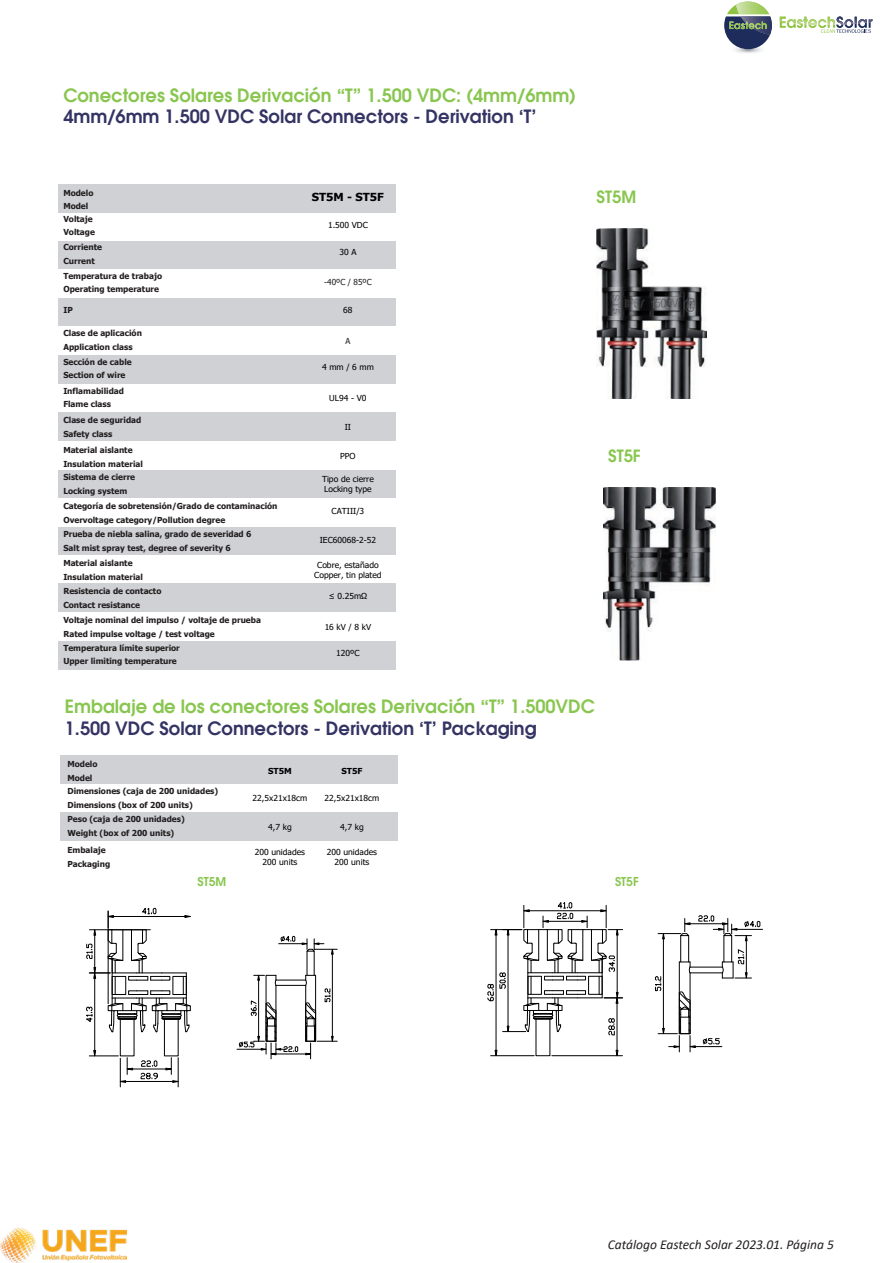
<style>
.page{position:relative;width:893px;height:1263px;background:#fff}
.page>*{position:absolute;margin:0;border:0;box-sizing:border-box;transform-origin:0 0}
.t1{font:600 18px/21.6px "Avant Garde";color:#89c650}
.t2{font:600 16.5px "Avant Garde";color:#89c650}
.t3{font:italic 13.5px "Calibri";color:#231f20}
.t4{font:600 12px "Avant Garde";color:#89c650}
.t5{font:700 11.1px "Tahoma";color:#000001;scale:1.04 1}
.t6{font:700 8.25px/13.5px "Tahoma";color:#231f20}
.t7{font:8.25px/9.9px "Tahoma";color:#000;text-align:center}
.t8{font:8.25px "Tahoma";color:#231f20}
.t9{font:700 8.25px "Tahoma";color:#000}
.s1{color:#343464}
</style>
<div class="page">
<div style="left:58px;top:241px;width:338px;height:28px;background:#cfd1d5"></div>
<div style="left:58px;top:298px;width:338px;height:29px;background:#cfd1d5"></div>
<div style="left:58px;top:355px;width:338px;height:29px;background:#cfd1d5"></div>
<div style="left:58px;top:184px;width:338px;height:28px;background:#cfd1d5"></div>
<div style="left:58px;top:412px;width:338px;height:29px;background:#cfd1d5"></div>
<div style="left:58px;top:470px;width:338px;height:28px;background:#cfd1d5"></div>
<div style="left:58px;top:527px;width:338px;height:28px;background:#cfd1d5"></div>
<div style="left:58px;top:584px;width:338px;height:28px;background:#cfd1d5"></div>
<div style="left:58px;top:641px;width:338px;height:28px;background:#cfd1d5"></div>
<img style="left:597px;top:228px;width:110px;height:170px">
<img style="left:604px;top:487px;width:111px;height:173px">
<div style="left:60px;top:812px;width:337px;height:28px;background:#cfd1d5"></div>
<div style="left:60px;top:755px;width:337px;height:28px;background:#cfd1d5"></div>
<hr style="left:491px;top:1055px;width:43px;height:1px;background:#000001">
<hr style="left:496px;top:935px;width:1px;height:115px;background:#000001">
<svg style="left:495px;top:1050px;width:2px;height:7px"></svg>
<hr style="left:552px;top:1055px;width:70px;height:1px;background:#000001">
<hr style="left:617px;top:1003px;width:1px;height:47px;background:#000001">
<svg style="left:616px;top:1050px;width:2px;height:7px"></svg>
<svg style="left:488px;top:902px;width:135px;height:133px"></svg>
<svg style="left:655px;top:915px;width:107px;height:137px"></svg>
<div style="left:164px;top:1019px;width:14px;height:37px;border:1px solid #000001"></div>
<div style="left:120px;top:1019px;width:14px;height:37px;border:1px solid #000001"></div>
<hr style="left:94px;top:978px;width:1px;height:72px;background:#000001">
<hr style="left:126px;top:1081px;width:47px;height:1px;background:#000001">
<svg style="left:141px;top:1073px;width:17px;height:6px"></svg>
<svg style="left:86px;top:907px;width:105px;height:125px"></svg>
<hr style="left:133px;top:1069px;width:33px;height:1px;background:#000001">
<svg style="left:89px;top:1050px;width:44px;height:37px"></svg>
<svg style="left:165px;top:1058px;width:14px;height:29px"></svg>
<svg style="left:141px;top:1060px;width:16px;height:7px"></svg>
<svg style="left:237px;top:935px;width:100px;height:124px"></svg>
<img style="left:735px;top:49px;width:27px;height:4px">
<svg style="left:724px;top:2px;width:48px;height:47px"></svg>
<svg style="left:780px;top:16px;width:92px;height:17px"></svg>
<img style="left:0;top:1228px;width:126px;height:35px">
<p class="t1" style="left:63px;top:84px;width:514px">Conectores Solares Derivación “T” 1.500 VDC: (4mm/6mm)<br><span class="s1">4mm/6mm 1.500 VDC Solar Connectors - Derivation ‘T’</span></p>
<p class="t6" style="left:63px;top:186px;width:32px">Modelo<br>Model</p>
<p class="t6" style="left:63px;top:212px;width:33px">Voltaje<br>Voltage</p>
<p class="t6" style="left:63px;top:241px;width:40px">Corriente<br>Current</p>
<p class="t6" style="left:63px;top:269px;width:100px">Temperatura de trabajo<br>Operating temperature</p>
<p class="t6" style="left:63px;top:304px;width:11px">IP</p>
<p class="t6" style="left:63px;top:327px;width:80px">Clase de aplicación<br>Application class</p>
<p class="t6" style="left:63px;top:355px;width:70px">Sección de cable<br>Section of wire</p>
<p class="t7" style="left:322px;top:363px;width:53px">4 mm / 6 mm</p>
<p class="t5" style="left:312px;top:189px;width:71px">ST5M - ST5F</p>
<p class="t7" style="left:328px;top:220px;width:41px">1.500 VDC</p>
<p class="t7" style="left:339px;top:248px;width:19px">30 A</p>
<p class="t8" style="left:324px;top:276px;width:49px">-40ºC / 85ºC</p>
<p class="t7" style="left:343px;top:306px;width:11px">68</p>
<p class="t8" style="left:345px;top:335px;width:6px">A</p>
<p class="t6" style="left:63px;top:385px;width:62px">Inflamabilidad<br>Flame class</p>
<p class="t7" style="left:329px;top:393px;width:39px">UL94 - V0</p>
<p class="t6" style="left:63px;top:414px;width:80px">Clase de seguridad<br>Safety class</p>
<p class="t7" style="left:345px;top:422px;width:8px">II</p>
<p class="t7" style="left:340px;top:451px;width:17px">PPO</p>
<p class="t6" style="left:63px;top:444px;width:81px">Material aislante<br>Insulation material</p>
<p class="t6" style="left:63px;top:471px;width:73px">Sistema de cierre<br>Locking system</p>
<p class="t6" style="left:63px;top:500px;width:216px">Categoría de sobretensión/Grado de contaminación<br>Overvoltage category/Pollution degree</p>
<p class="t7" style="left:322px;top:474px;width:53px;text-align:left">Tipo de cierre<br>Locking type</p>
<p class="t7" style="left:332px;top:507px;width:34px">CATIII/3</p>
<p class="t6" style="left:63px;top:528px;width:190px">Prueba de niebla salina, grado de severidad 6<br>Salt mist spray test, degree of severity 6</p>
<p class="t6" style="left:63px;top:557px;width:81px">Material aislante<br>Insulation material</p>
<p class="t7" style="left:314px;top:560px;width:69px">Cobre, estañado<br>Copper, tin plated</p>
<p class="t7" style="left:329px;top:592px;width:40px">≤ 0.25mΩ</p>
<p class="t7" style="left:320px;top:535px;width:58px">IEC60068-2-52</p>
<p class="t6" style="left:63px;top:585px;width:100px">Resistencia de contacto<br>Contact resistance</p>
<p class="t6" style="left:63px;top:614px;width:199px">Voltaje nominal del impulso / voltaje de prueba<br>Rated impulse voltage / test voltage</p>
<p class="t7" style="left:325px;top:623px;width:48px">16 kV / 8 kV</p>
<p class="t7" style="left:336px;top:649px;width:25px">120ºC</p>
<p class="t6" style="left:63px;top:641px;width:118px">Temperatura límite superior<br>Upper limiting temperature</p>
<p class="t2" style="left:596px;top:186px;width:41px">ST5M</p>
<p class="t2" style="left:608px;top:446px;width:34px">ST5F</p>
<p class="t1" style="left:65px;top:696px;width:531px">Embalaje de los conectores Solares Derivación “T” 1.500VDC<br><span class="s1">1.500 VDC Solar Connectors - Derivation ‘T’ Packaging</span></p>
<p class="t6" style="left:67px;top:758px;width:32px">Modelo<br>Model</p>
<p class="t9" style="left:268px;top:765px;width:25px">ST5M</p>
<p class="t6" style="left:67px;top:785px;width:152px">Dimensiones (caja de 200 unidades)<br>Dimensions (box of 200 units)</p>
<p class="t7" style="left:253px;top:794px;width:56px">22,5x21x18cm</p>
<p class="t6" style="left:67px;top:813px;width:119px">Peso (caja de 200 unidades)<br>Weight (box of 200 units)</p>
<p class="t7" style="left:268px;top:822px;width:25px">4,7 kg</p>
<p class="t6" style="left:67px;top:843px;width:44px">Embalaje<br>Packaging</p>
<p class="t7" style="left:255px;top:848px;width:52px">200 unidades<br>200 units</p>
<p class="t9" style="left:341px;top:765px;width:22px">ST5F</p>
<p class="t7" style="left:325px;top:794px;width:56px">22,5x21x18cm</p>
<p class="t7" style="left:340px;top:822px;width:25px">4,7 kg</p>
<p class="t7" style="left:327px;top:848px;width:52px">200 unidades<br>200 units</p>
<p class="t4" style="left:197px;top:873px;width:30px">ST5M</p>
<p class="t4" style="left:615px;top:873px;width:25px">ST5F</p>
<p class="t3" style="left:608px;top:1235px;width:228px">Catálogo Eastech Solar 2023.01. Página 5</p>
</div>
